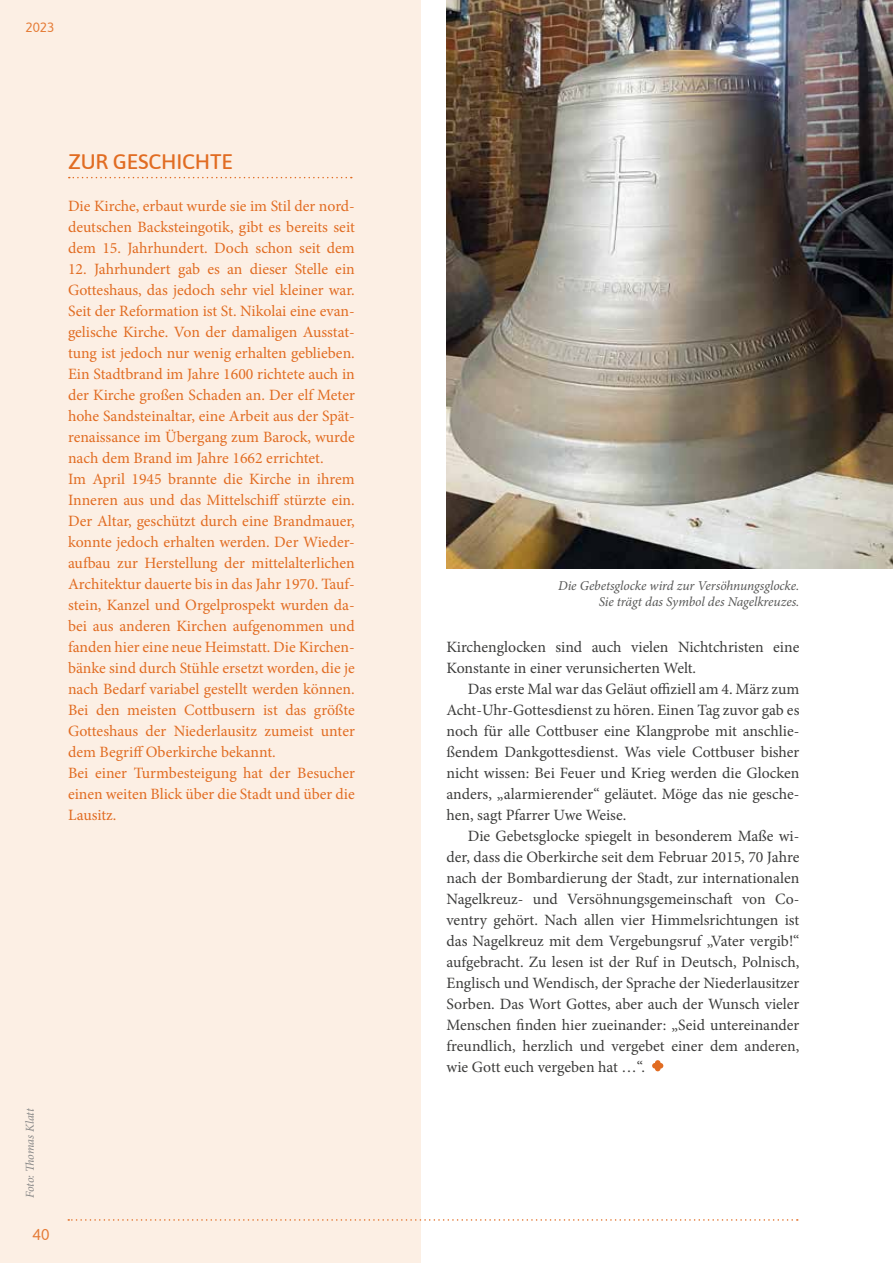
<style>
.page{position:relative;width:893px;height:1263px;background:#fff}
.page>*{position:absolute;margin:0;border:0;box-sizing:border-box;transform-origin:0 0}
.t1{font:500 21px "Asap";letter-spacing:-.01em;color:#e16c22}
.t2{font:15.75px/21px "Minion Pro";color:#e16c22;text-align:justify}
.t3{font:15.75px/21px "Minion Pro";letter-spacing:-.005em;color:#3c3c3b;text-align:justify}
.t4{font:15.75px "Asap";color:#e57b36}
.t5{font:italic 13.5px/16.5px "Minion Pro";letter-spacing:-.005em;color:#575756;text-align:right}
.t6{font:13.5px "Asap";color:#e57b36}
.t7{font:italic 12px "Minion Pro";letter-spacing:-.01em;color:#878787}
</style>
<div class="page">
<div style="left:0;top:0;width:421px;height:1263px;background:#fcefe4"></div>
<svg style="left:69px;top:177px;width:283px;height:1px"></svg>
<img style="left:446px;top:0;width:447px;height:568px">
<svg style="left:652px;top:1060px;width:11px;height:11px"></svg>
<svg style="left:68px;top:1219px;width:730px;height:2px"></svg>
<p class="t6" style="left:26px;top:18px;width:30px">2023</p>
<h1 class="t1" style="left:68px;top:147px;width:166px">ZUR GESCHICHTE</h1>
<p class="t2" style="left:68px;top:196px;width:288px">Die Kirche, erbaut wurde sie im Stil der nord&shy;deutschen Backsteingotik, gibt es bereits seit dem 15. Jahrhundert. Doch schon seit dem</p>
<p class="t2" style="left:68px;top:259px;width:288px;text-align:left">12. Jahrhundert gab es an dieser Stelle ein Gotteshaus, das jedoch sehr viel kleiner war.<br>Seit der Reformation ist St. Nikolai eine evan&shy;gelische Kirche. Von der damaligen Ausstat&shy;tung ist jedoch nur wenig erhalten geblieben.<br>Ein Stadtbrand im Jahre 1600 richtete auch in der Kirche großen Schaden an. Der elf Meter hohe Sandsteinaltar, eine Arbeit aus der Spät&shy;renaissance im Übergang zum Barock, wurde nach dem Brand im Jahre 1662 errichtet.<br>Im April 1945 brannte die Kirche in ihrem Inneren aus und das Mittelschiff stürzte ein.<br>Der Altar, geschützt durch eine Brandmauer, konnte jedoch erhalten werden. Der Wieder&shy;aufbau zur Herstellung der mittelalterlichen Architektur dauerte bis in das Jahr 1970. Tauf&shy;stein, Kanzel und Orgelprospekt wurden da&shy;bei aus anderen Kirchen aufgenommen und fanden hier eine neue Heimstatt. Die Kirchen&shy;bänke sind durch Stühle ersetzt worden, die je nach Bedarf variabel gestellt werden können.<br>Bei den meisten Cottbusern ist das größte Gotteshaus der Niederlausitz zumeist unter dem Begriff Oberkirche bekannt.<br>Bei einer Turmbesteigung hat der Besucher einen weiten Blick über die Stadt und über die Lausitz.</p>
<p class="t7" style="left:22px;top:1198px;width:92px;rotate:-90deg">Foto: Thomas Klatt</p>
<p class="t4" style="left:33px;top:1224px;width:18px">40</p>
<p class="t5" style="left:558px;top:577px;width:243px">Die Gebetsglocke wird zur Versöhnungsglocke.<br>Sie trägt das Symbol des Nagelkreuzes.</p>
<p class="t3" style="left:446px;top:637px;width:354px">Kirchenglocken sind auch vielen Nichtchristen eine<br>Konstante in einer verunsicherten Welt.</p>
<p class="t3" style="left:446px;top:679px;width:354px;text-indent:21px">Das erste Mal war das Geläut offiziell am 4. März zum Acht-Uhr-Gottesdienst zu hören. Einen Tag zuvor gab es noch für alle Cottbuser eine Klangprobe mit anschlie&shy;ßendem Dankgottesdienst. Was viele Cottbuser bisher nicht wissen: Bei Feuer und Krieg werden die Glocken anders, „alarmierender“ geläutet. Möge das nie gesche&shy;hen, sagt Pfarrer Uwe Weise.</p>
<p class="t3" style="left:446px;top:826px;width:354px;text-indent:21px">Die Gebetsglocke spiegelt in besonderem Maße wi&shy;der, dass die Oberkirche seit dem Februar 2015, 70 Jahre nach der Bombardierung der Stadt, zur internationalen Nagelkreuz- und Versöhnungsgemeinschaft von Co&shy;ventry gehört. Nach allen vier Himmelsrichtungen ist das Nagelkreuz mit dem Vergebungsruf „Vater vergib!“ aufgebracht. Zu lesen ist der Ruf in Deutsch, Polnisch, Englisch und Wendisch, der Sprache der Niederlausitzer Sorben. Das Wort Gottes, aber auch der Wunsch vieler Menschen finden hier zueinander: „Seid untereinander freundlich, herzlich und vergebet einer dem anderen, wie Gott euch vergeben hat …“.</p>
</div>
